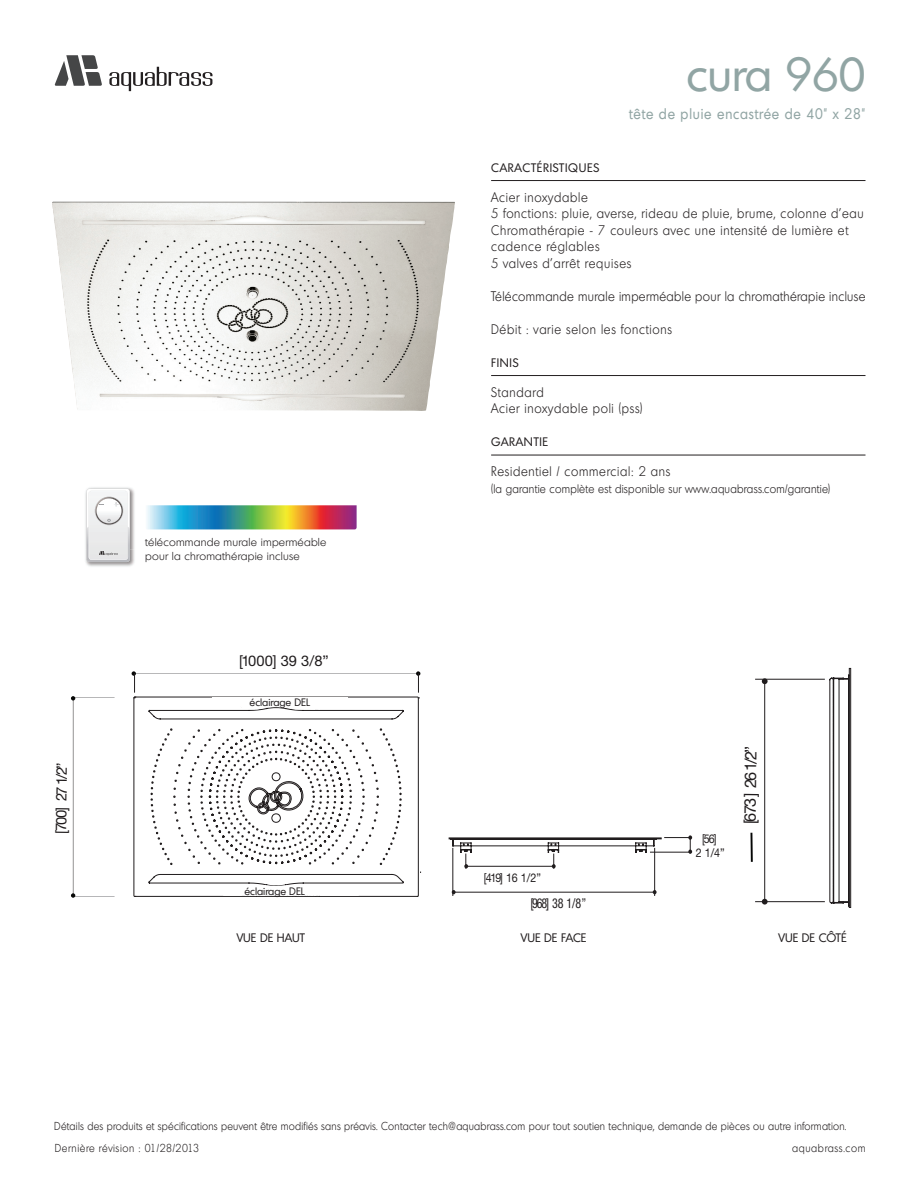
<style>
.page{position:relative;width:918px;height:1188px;background:#fff}
.page>*{position:absolute;margin:0;border:0;box-sizing:border-box;transform-origin:0 0}
.t1{font:46.5px "Montreal";color:#91a5a4}
.t2{font:16.2px "Helvetica Neue LT Std";color:#201c1d}
.t3{font:15px "Montreal";letter-spacing:.06em;color:#91a5a4;scale:.9 1}
.t4{font:14.7px "Helvetica Neue LT Std";color:#201c1d}
.t5{font:300 13.5px/16.5px "Montreal";letter-spacing:.06em;color:#231f20;scale:.9 1}
.t6{font:300 13.5px "Montreal";letter-spacing:.03em;color:#231f20;scale:.9 1}
.t7{font:condensed 13.5px "Helvetica Neue LT Std";color:#201c1d;scale:.89 1}
.t8{font:300 12px "Montreal";letter-spacing:.025em;color:#231f20;scale:.9 1}
.t9{font:12px "Montreal";letter-spacing:.06em;color:#231f20}
.t10{font:12px "Montreal";color:#231f20}
.t11{font:12px/14.4px "Helvetica Neue LT Std";letter-spacing:-.1em;color:#201c1d;text-align:center;scale:.89 1}
.t12{font:300 11.25px "Montreal";letter-spacing:.025em;color:#231f20;scale:.9 1}
.t13{font:300 11.25px/13.5px "Montreal";letter-spacing:.025em;color:#231f20}
.t14{font:300 11.25px "Montreal";letter-spacing:.06em;color:#231f20;scale:.9 1}
.t15{font:10.5px "Montreal";color:#231f20}
</style>
<div class="page">
<img style="left:52px;top:202px;width:403px;height:209px">
<hr style="left:491px;top:180px;width:375px;height:1px;background:#231f20">
<hr style="left:491px;top:375px;width:375px;height:1px;background:#231f20">
<hr style="left:491px;top:455px;width:375px;height:1px;background:#231f20">
<svg style="left:55px;top:55px;width:47px;height:31px"></svg>
<svg style="left:109px;top:67px;width:103px;height:24px"></svg>
<hr style="left:750px;top:833px;width:3px;height:29px;background:#050605">
<svg style="left:71px;top:696px;width:44px;height:202px"></svg>
<svg style="left:133px;top:696px;width:286px;height:201px"></svg>
<svg style="left:132px;top:671px;width:288px;height:21px"></svg>
<svg style="left:829px;top:674px;width:20px;height:233px"></svg>
<div style="left:849px;top:668px;width:2px;height:240px;border:1px solid #201c1d"></div>
<hr style="left:756px;top:679px;width:68px;height:1px;background:#201c1d">
<hr style="left:756px;top:901px;width:68px;height:1px;background:#201c1d">
<hr style="left:764px;top:681px;width:1px;height:221px;background:#201c1d">
<svg style="left:762px;top:899px;width:6px;height:6px"></svg>
<svg style="left:762px;top:678px;width:6px;height:6px"></svg>
<div style="left:449px;top:838px;width:213px;height:1px;border:1px solid #201c1d"></div>
<hr style="left:650px;top:852px;width:39px;height:1px;background:#201c1d">
<svg style="left:665px;top:835px;width:27px;height:19px"></svg>
<hr style="left:453px;top:848px;width:1px;height:47px;background:#201c1d">
<hr style="left:654px;top:848px;width:1px;height:47px;background:#201c1d">
<hr style="left:454px;top:892px;width:201px;height:1px;background:#201c1d">
<svg style="left:450px;top:838px;width:207px;height:31px"></svg>
<img style="left:85px;top:487px;width:50px;height:80px">
<svg style="left:87px;top:489px;width:43px;height:73px"></svg>
<img style="left:147px;top:505px;width:210px;height:24px">
<svg style="left:223px;top:885px;width:136px;height:12px"></svg>
<svg style="left:238px;top:706px;width:87px;height:4px"></svg>
<div style="left:212px;top:697px;width:136px;height:9px;background:#fff"></div>
<h1 class="t1" style="left:686px;top:46px;width:181px">cura 960</h1>
<p class="t3" style="left:629px;top:105px;width:264px">tête de pluie encastrée de 40" x 28"</p>
<p class="t4" style="left:52px;top:833px;width:73px;rotate:-89deg">[7 ] 00 72 1/2”</p>
<p class="t13" style="left:145px;top:536px;width:183px">télécommande murale imperméable pour la chromathérapie incluse</p>
<p class="t4" style="left:239px;top:652px;width:91px">[1000] 39 3/8”</p>
<p class="t15" style="left:250px;top:696px;width:62px">éclairage DEL</p>
<p class="t15" style="left:245px;top:885px;width:62px">éclairage DEL</p>
<p class="t9" style="left:491px;top:160px;width:110px">CARACTÉRISTIQUES</p>
<p class="t5" style="left:491px;top:189px;width:415px">Acier inoxydable<br>5 fonctions: pluie, averse, rideau de pluie, brume, colonne d’eau Chromathérapie - 7 couleurs avec une intensité de lumière et cadence réglables<br>5 valves d’arrêt requises</p>
<p class="t6" style="left:491px;top:288px;width:417px">Télécommande murale imperméable pour la chromathérapie incluse</p>
<p class="t5" style="left:491px;top:321px;width:203px">Débit : varie selon les fonctions</p>
<p class="t9" style="left:491px;top:355px;width:29px">FINIS</p>
<p class="t5" style="left:491px;top:384px;width:170px">Standard<br>Acier inoxydable poli (pss)</p>
<p class="t9" style="left:491px;top:435px;width:59px">GARANTIE</p>
<p class="t5" style="left:491px;top:463px;width:201px">Residentiel / commercial: 2 ans</p>
<p class="t8" style="left:491px;top:482px;width:378px">(la garantie complète est disponible sur www.aquabrass.com/garantie)</p>
<p class="t11" style="left:484px;top:870px;width:65px">[419] 16 1/2”</p>
<p class="t7" style="left:530px;top:896px;width:64px">[968] 38 1/8”</p>
<p class="t11" style="left:696px;top:831px;width:34px">[56]<br>2 1/4”</p>
<p class="t2" style="left:740px;top:824px;width:80px;rotate:-89deg">[6 37 62] 1/2”</p>
<p class="t10" style="left:237px;top:930px;width:70px">VUE DE HAUT</p>
<p class="t10" style="left:521px;top:930px;width:67px">VUE DE FACE</p>
<p class="t10" style="left:779px;top:930px;width:70px">VUE DE CÔTÉ</p>
<p class="t12" style="left:54px;top:1119px;width:882px">Détails des produits et spécifications peuvent être modifiés sans préavis. Contacter tech@aquabrass.com pour tout soutien technique, demande de pièces ou autre information.</p>
<p class="t14" style="left:55px;top:1142px;width:162px">Dernière révision : 01/28/2013</p>
<p class="t14" style="left:792px;top:1142px;width:83px">aquabrass.com</p>
</div>
